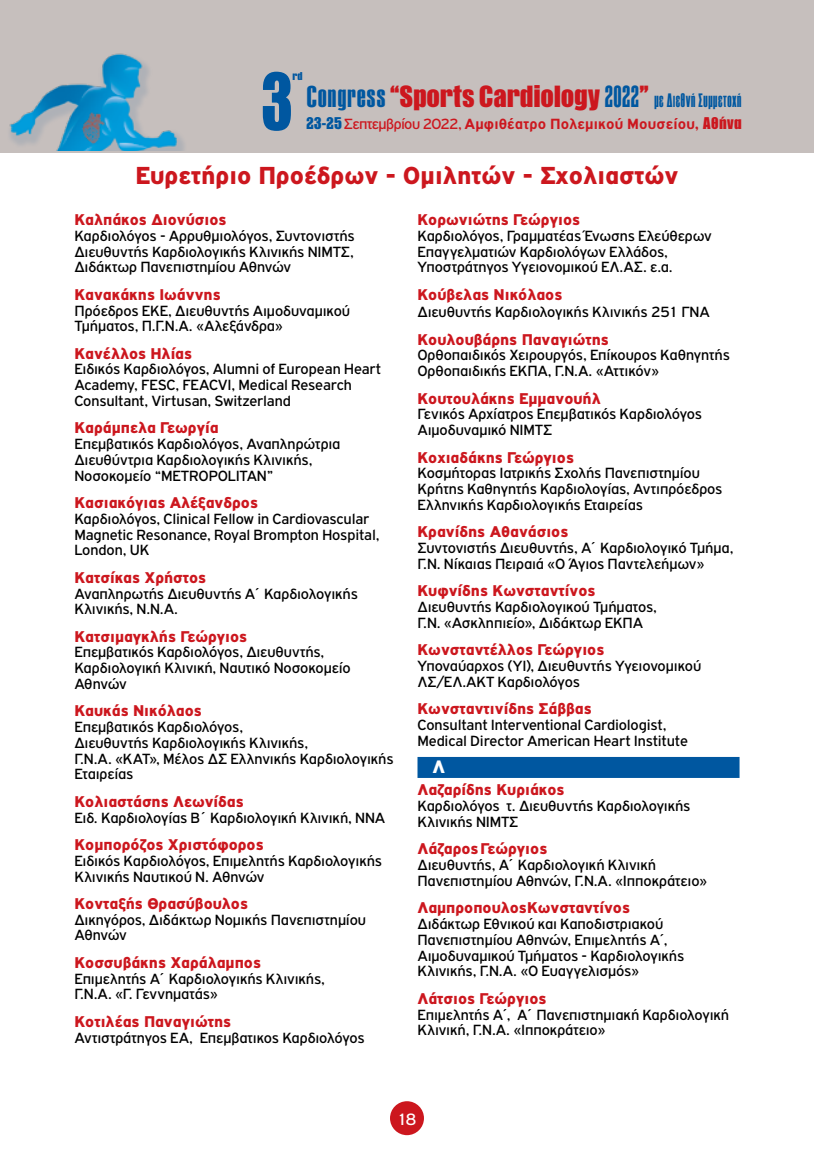
<style>
.page{position:relative;width:814px;height:1166px;background:#fff}
.page>*{position:absolute;margin:0;border:0;box-sizing:border-box;transform-origin:0 0}
.t1{font:900 76.48px "PF Fusion Sans";color:#0057a0;scale:.85 1}
.t2{font:900 28.35px "PF Fusion Sans";letter-spacing:-.01em;color:#cc171e}
.t3{font:900 26.25px "PF Highway Gothic";color:#cc171e}
.t4{font:900 19.25px "PF Highway Gothic";color:#fff}
.t5{font:300 18.2px "PF Fusion Sans";letter-spacing:.01em;color:#0057a0}
.t6{font:17.5px "PF Highway Gothic";color:#fff}
.t7{font:900 16.62px "PF Highway Gothic";color:#cc171e}
.t8{font:15.75px/15.8px "PF Highway Gothic";letter-spacing:-.01em;color:#000}
.t9{font:700 15.75px "PF Highway Gothic";letter-spacing:.015em;color:#cc171e}
.t10{font:900 10.5px "PF Fusion Sans";color:#0057a0}
.s1{font-weight:300;font-size:28.18px;color:#0057a0}
.s2{font-weight:300;color:#0057a0}
.s3{font-family:"PF Fusion Sans";font-weight:900;color:#0057a0}
.s4{font-weight:400}
.s5{font-family:"PF Fusion Sans";font-weight:900}
</style>
<div class="page">
<div style="left:0;top:0;width:814px;height:152px;background:#c6bfbd"></div>
<img style="left:9px;top:53px;width:175px;height:97px">
<div style="left:390px;top:1101px;width:34px;height:34px;background:#cc171e;border-radius:50%"></div>
<div style="left:417px;top:757px;width:322px;height:21px;background:#0057a0"></div>
<h1 class="t1" style="left:260px;top:54px;width:40px">3</h1>
<p class="t10" style="left:292px;top:69px;width:11px">rd</p>
<h2 class="t2" style="left:306px;top:79px;width:344px"><span class="s1">CONGRESS</span>“Sports Cardiology <span class="s2">2022</span>”</h2>
<p class="t9" style="left:306px;top:115px;width:437px"><span class="s3">23-25</span> <span class="s4">Σεπτεμβρίου 2022,</span> Αμφιθέατρο Πολεμικού Μουσείου, <span class="s5">Αθήνα</span></p>
<p class="t5" style="left:654px;top:90px;width:89px">ΜΕ ΔΙΕΘΝΉ ΣΥΜΜΕΤΟΧΉ</p>
<h3 class="t3" style="left:136px;top:160px;width:544px">Ευρετήριο Προέδρων - Ομιλητών - Σχολιαστών</h3>
<p class="t7" style="left:74px;top:210px;width:154px">Καλπάκος Διονύσιος</p>
<p class="t8" style="left:74px;top:228px;width:282px;text-align:justify">Καρδιολόγος - Αρρυθμιολόγος, Συντονιστής Διευθυντής Καρδιολογικής Κλινικής ΝΙΜΤΣ, Διδάκτωρ Πανεπιστημίου Αθηνών</p>
<p class="t7" style="left:74px;top:285px;width:148px">Κανακάκης Ιωάννης</p>
<p class="t8" style="left:74px;top:302px;width:277px">Πρόεδρος ΕΚΕ, Διευθυντής Αιμοδυναμικού<br>Τμήματος, Π.Γ.Ν.Α. «Αλεξάνδρα»</p>
<p class="t7" style="left:74px;top:344px;width:119px">Κανέλλος Ηλίας</p>
<p class="t8" style="left:74px;top:361px;width:308px">Ειδικός Καρδιολόγος, Alumni of European Heart<br>Academy, FESC, FEACVI, Medical Research<br>Consultant, Virtusan, Switzerland</p>
<p class="t7" style="left:74px;top:419px;width:146px">Καράμπελα Γεωργία</p>
<p class="t8" style="left:74px;top:436px;width:267px">Επεμβατικός Καρδιολόγος, Αναπληρώτρια<br>Διευθύντρια Καρδιολογικής Κλινικής,<br>Νοσοκομείο “ΜETROPOLITAN”</p>
<p class="t7" style="left:74px;top:493px;width:185px">Κασιακόγιας Aλέξανδρος</p>
<p class="t8" style="left:74px;top:511px;width:306px">Καρδιολόγος, Clinical Fellow in Cardiovascular<br>Magnetic Resonance, Royal Brompton Hospital,<br>London, UK</p>
<p class="t7" style="left:74px;top:568px;width:133px">Κατσίκας Χρήστος</p>
<p class="t8" style="left:74px;top:585px;width:285px">Αναπληρωτής Διευθυντής Α΄ Καρδιολογικής<br>Κλινικής, Ν.Ν.Α.</p>
<p class="t7" style="left:74px;top:627px;width:174px">Κατσιμαγκλής Γεώργιος</p>
<p class="t8" style="left:74px;top:644px;width:278px">Επεμβατικός Καρδιολόγος, Διευθυντής,<br>Καρδιολογική Κλινική, Ναυτικό Νοσοκομείο<br>Αθηνών</p>
<p class="t7" style="left:74px;top:702px;width:129px">Καυκάς Νικόλαος</p>
<p class="t8" style="left:74px;top:719px;width:321px">Επεμβατικός Καρδιολόγος,<br>Διευθυντής Καρδιολογικής Κλινικής,<br>Γ.Ν.Α. «ΚΑΤ», Μέλος ΔΣ Ελληνικής Καρδιολογικής<br>Εταιρείας</p>
<p class="t7" style="left:74px;top:792px;width:171px">Κολιαστάσης Λεωνίδας</p>
<p class="t8" style="left:74px;top:809px;width:312px">Ειδ. Καρδιολογίας Β΄ Καρδιολογική Κλινική, ΝΝΑ</p>
<p class="t7" style="left:74px;top:835px;width:191px">Κομπορόζος Χριστόφορος</p>
<p class="t8" style="left:74px;top:853px;width:309px">Ειδικός Καρδιολόγος, Επιμελητής Καρδιολογικής<br>Κλινικής Ναυτικού Ν. Αθηνών</p>
<p class="t7" style="left:74px;top:894px;width:175px">Κονταξής Θρασύβουλος</p>
<p class="t8" style="left:74px;top:911px;width:293px">Δικηγόρος, Διδάκτωρ Νομικής Πανεπιστημίου<br>Αθηνών</p>
<p class="t7" style="left:74px;top:953px;width:188px">Κοσσυβάκης Χαράλαμπος</p>
<p class="t8" style="left:74px;top:970px;width:252px">Επιμελητής Α΄ Καρδιολογικής Κλινικής,<br>Γ.Ν.Α. «Γ. Γεννηματάς»</p>
<p class="t7" style="left:74px;top:1012px;width:158px">Κοτιλέας Παναγιώτης</p>
<p class="t8" style="left:74px;top:1029px;width:292px">Αντιστράτηγος ΕΑ, Επεμβατικος Καρδιολόγος</p>
<p class="t7" style="left:417px;top:210px;width:164px">Κορωνιώτης Γεώργιος</p>
<p class="t8" style="left:417px;top:228px;width:296px">Καρδιολόγος, Γραμματέας Ένωσης Ελεύθερων<br>Επαγγελματιών Καρδιολόγων Ελλάδος,<br>Υποστράτηγος Υγειονομικού ΕΛ.ΑΣ. ε.α.</p>
<p class="t7" style="left:417px;top:285px;width:146px">Κούβελας Νικόλαος</p>
<p class="t8" style="left:417px;top:304px;width:294px">Διευθυντής Καρδιολογικής Κλινικής 251 ΓΝΑ</p>
<p class="t7" style="left:417px;top:330px;width:193px">Κουλουβάρης Παναγιώτης</p>
<p class="t8" style="left:417px;top:347px;width:314px">Ορθοπαιδικός Χειρουργός, Επίκουρος Καθηγητής<br>Ορθοπαιδικής ΕΚΠΑ, Γ.Ν.Α. «Αττικόν»</p>
<p class="t7" style="left:417px;top:389px;width:185px">Κουτουλάκης Εμμανουήλ</p>
<p class="t8" style="left:417px;top:406px;width:286px">Γενικός Αρχίατρος Επεμβατικός Καρδιολόγος<br>Αιμοδυναμικό ΝΙΜΤΣ</p>
<p class="t7" style="left:417px;top:448px;width:158px">Κοχιαδάκης Γεώργιος</p>
<p class="t8" style="left:417px;top:465px;width:306px">Κοσμήτορας Ιατρικής Σχολής Πανεπιστημίου<br>Κρήτης Καθηγητής Καρδιολογίας, Αντιπρόεδρος<br>Ελληνικής Καρδιολογικής Εταιρείας</p>
<p class="t7" style="left:417px;top:522px;width:152px">Κρανίδης Αθανάσιος</p>
<p class="t8" style="left:417px;top:540px;width:317px">Συντονιστής Διευθυντής, Α΄ Καρδιολογικό Τμήμα,<br>Γ.Ν. Νίκαιας Πειραιά «Ο Άγιος Παντελεήμων»</p>
<p class="t7" style="left:417px;top:581px;width:179px">Κυφνίδης Κωνσταντίνος</p>
<p class="t8" style="left:417px;top:599px;width:241px">Διευθυντής Καρδιολογικού Τμήματος,<br>Γ.Ν. «Ασκληπιείο», Διδάκτωρ ΕΚΠΑ</p>
<p class="t7" style="left:417px;top:640px;width:188px">Κωνσταντέλλος Γεώργιος</p>
<p class="t8" style="left:417px;top:658px;width:285px">Υποναύαρχος (ΥΙ), Διευθυντής Υγειονομικού<br>ΛΣ/ΕΛ.ΑΚΤ Καρδιολόγος</p>
<p class="t7" style="left:417px;top:699px;width:176px">Κωνσταντινίδης Σάββας</p>
<p class="t8" style="left:417px;top:717px;width:272px">Consultant Interventional Cardiologist,<br>Medical Director American Heart Institute</p>
<p class="t4" style="left:432px;top:756px;width:14px">Λ</p>
<p class="t7" style="left:417px;top:781px;width:149px">Λαζαρίδης Κυριάκος</p>
<p class="t8" style="left:417px;top:798px;width:274px">Καρδιολόγος τ. Διευθυντής Καρδιολογικής<br>Κλινικής ΝΙΜΤΣ</p>
<p class="t7" style="left:417px;top:840px;width:131px">ΛάζαροςΓεώργιος</p>
<p class="t8" style="left:417px;top:857px;width:291px">Διευθυντής, Α΄ Καρδιολογική Κλινική<br>Πανεπιστημίου Αθηνών, Γ.Ν.Α. «Ιπποκράτειο»</p>
<p class="t7" style="left:417px;top:898px;width:214px">ΛαμπροπουλοςΚωνσταντίνος</p>
<p class="t8" style="left:417px;top:916px;width:268px">Διδάκτωρ Εθνικού και Καποδιστριακού Πανεπιστημίου Αθηνών, Επιμελητής Α΄, Αιμοδυναμικού Τμήματος - Καρδιολογικής Κλινικής, Γ.Ν.Α. «Ο Ευαγγελισμός»</p>
<p class="t7" style="left:417px;top:989px;width:130px">Λάτσιος Γεώργιος</p>
<p class="t8" style="left:417px;top:1006px;width:313px">Επιμελητής Α΄, Α΄ Πανεπιστημιακή Καρδιολογική<br>Κλινική, Γ.Ν.Α. «Ιπποκράτειο»</p>
<p class="t6" style="left:396px;top:1110px;width:21px">18</p>
</div>
